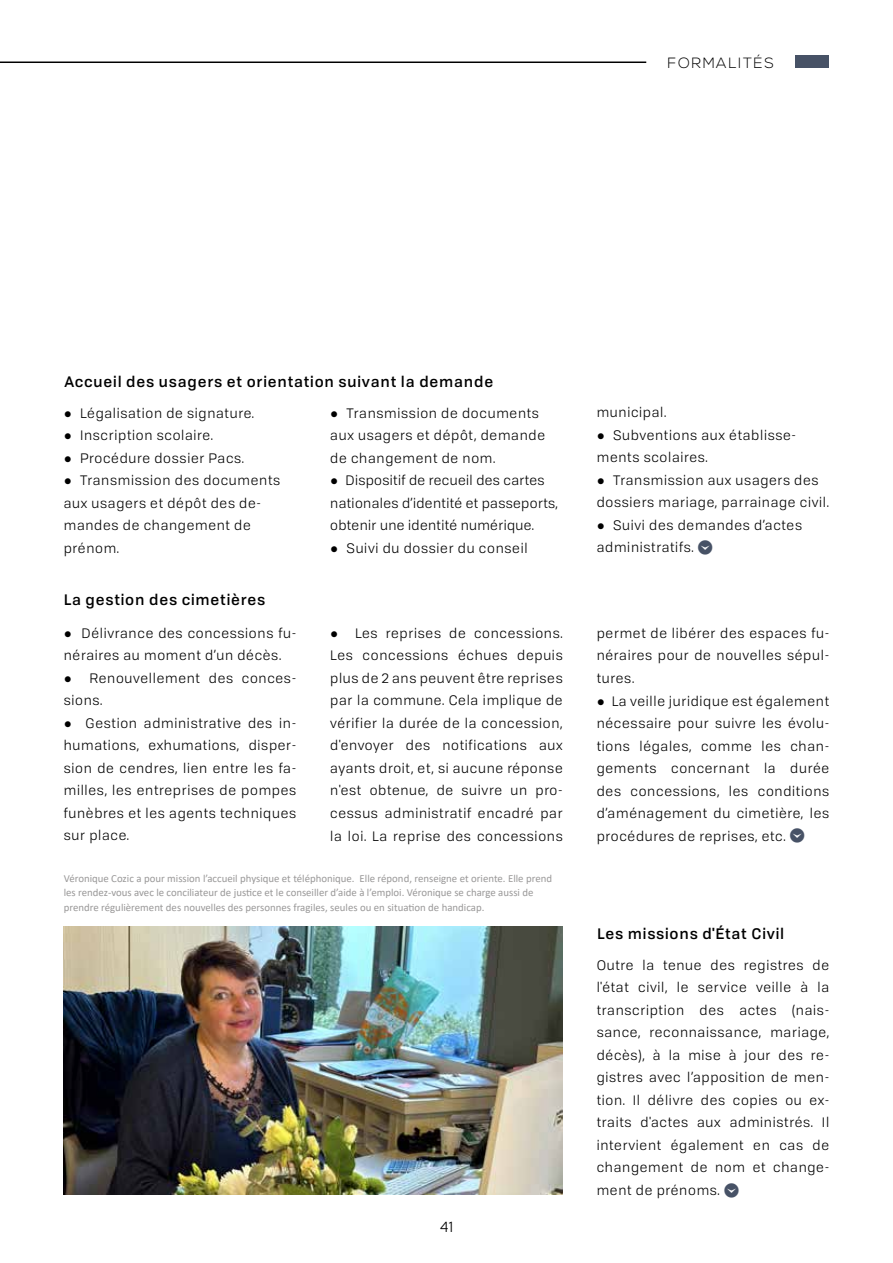
<style>
.page{position:relative;width:893px;height:1263px;background:#fff}
.page>*{position:absolute;margin:0;border:0;box-sizing:border-box;transform-origin:0 0}
.t1{font:500 14.85px "Tofino";letter-spacing:.05em;color:#000}
.t2{font:300 14.85px "Nexa";letter-spacing:.1em;color:#000}
.t3{font:300 14.85px "Neris";color:#000}
.t4{font:13.5px/22.5px "Tofino";letter-spacing:.05em;color:#000}
.t5{font:13.5px/22.5px "Tofino";letter-spacing:.025em;color:#000}
.t6{font:10.8px/14.4px "Calibri";color:#999898}
.s1{font-family:"Calibri"}
.s2{color:#475266}
</style>
<div class="page">
<div style="left:795px;top:55px;width:34px;height:13px;background:#475266"></div>
<hr style="left:0;top:62px;width:646px;height:1px;background:#000">
<img style="left:64px;top:927px;width:499px;height:268px">
<p class="t2" style="left:667px;top:54px;width:108px">FORMALITÉS</p>
<p class="t1" style="left:64px;top:370px;width:430px">Accueil des usagers et orientation suivant la demande</p>
<p class="t4" style="left:64px;top:400px;width:192px"><span class="s1">●</span> Légalisation de signature.</p>
<p class="t4" style="left:64px;top:423px;width:151px"><span class="s1">●</span> Inscription scolaire.</p>
<p class="t4" style="left:64px;top:445px;width:182px"><span class="s1">●</span> Procédure dossier Pacs.</p>
<p class="t4" style="left:64px;top:468px;width:218px"><span class="s1">●</span> Transmission des documents aux usagers et dépôt des de&shy;mandes de changement de prénom.</p>
<p class="t1" style="left:64px;top:588px;width:203px">La gestion des cimetières</p>
<p class="t4" style="left:330px;top:401px;width:216px"><span class="s1">●</span> Transmission de documents aux usagers et dépôt, demande de changement de nom.</p>
<p class="t5" style="left:330px;top:468px;width:229px"><span class="s1">●</span> Dispositif de recueil des cartes nationales d’identité et passeports, obtenir une identité numérique.</p>
<p class="t4" style="left:330px;top:536px;width:199px"><span class="s1">●</span> Suivi du dossier du conseil</p>
<p class="t4" style="left:597px;top:400px;width:71px">municipal.</p>
<p class="t4" style="left:597px;top:423px;width:201px"><span class="s1">●</span> Subventions aux établisse&shy;ments scolaires.</p>
<p class="t4" style="left:597px;top:468px;width:234px"><span class="s1">●</span> Transmission aux usagers des dossiers mariage, parrainage civil.</p>
<p class="t4" style="left:597px;top:513px;width:207px"><span class="s1">●</span> Suivi des demandes d’actes administratifs. <span class="s2">▲</span></p>
<p class="t4" style="left:64px;top:621px;width:234px"><span class="s1">●</span> Délivrance des concessions fu&shy;néraires au moment d’un décès.</p>
<p class="t4" style="left:64px;top:666px;width:234px"><span class="s1">●</span> Renouvellement des conces&shy;sions.</p>
<p class="t4" style="left:64px;top:711px;width:234px;text-align:justify"><span class="s1">●</span> Gestion administrative des in&shy;humations, exhumations, disper&shy;sion de cendres, lien entre les fa&shy;milles, les entreprises de pompes funèbres et les agents techniques sur place.</p>
<p class="t4" style="left:330px;top:621px;width:234px;text-align:justify"><span class="s1">●</span> Les reprises de concessions.<br>Les concessions échues depuis plus de 2 ans peuvent être reprises par la commune. Cela implique de vérifier la durée de la concession, d'envoyer des notifications aux ayants droit, et, si aucune réponse n'est obtenue, de suivre un pro&shy;cessus administratif encadré par la loi. La reprise des concessions</p>
<p class="t4" style="left:597px;top:621px;width:234px;text-align:justify">permet de libérer des espaces fu&shy;néraires pour de nouvelles sépul&shy;tures.</p>
<p class="t4" style="left:597px;top:688px;width:234px;text-align:justify"><span class="s1">●</span> La veille juridique est également nécessaire pour suivre les évolu&shy;tions légales, comme les chan&shy;gements concernant la durée des concessions, les conditions d’aménagement du cimetière, les procédures de reprises, etc. <span class="s2">▲</span></p>
<p class="t6" style="left:64px;top:871px;width:490px">Véronique Cozic a pour mission l’accueil physique et téléphonique. Elle répond, renseigne et oriente. Elle prend les rendez-vous avec le conciliateur de justice et le conseiller d’aide à l’emploi. Véronique se charge aussi de prendre régulièrement des nouvelles des personnes fragiles, seules ou en situation de handicap.</p>
<p class="t3" style="left:440px;top:1217px;width:15px">41</p>
<p class="t1" style="left:597px;top:922px;width:188px">Les missions d'État Civil</p>
<p class="t4" style="left:597px;top:953px;width:234px;text-align:justify">Outre la tenue des registres de l'état civil, le service veille à la transcription des actes (nais&shy;sance, reconnaissance, mariage, décès), à la mise à jour des re&shy;gistres avec l’apposition de men&shy;tion. Il délivre des copies ou ex&shy;traits d'actes aux administrés. Il intervient également en cas de changement de nom et change&shy;ment de prénoms. <span class="s2">▲</span></p>
</div>
